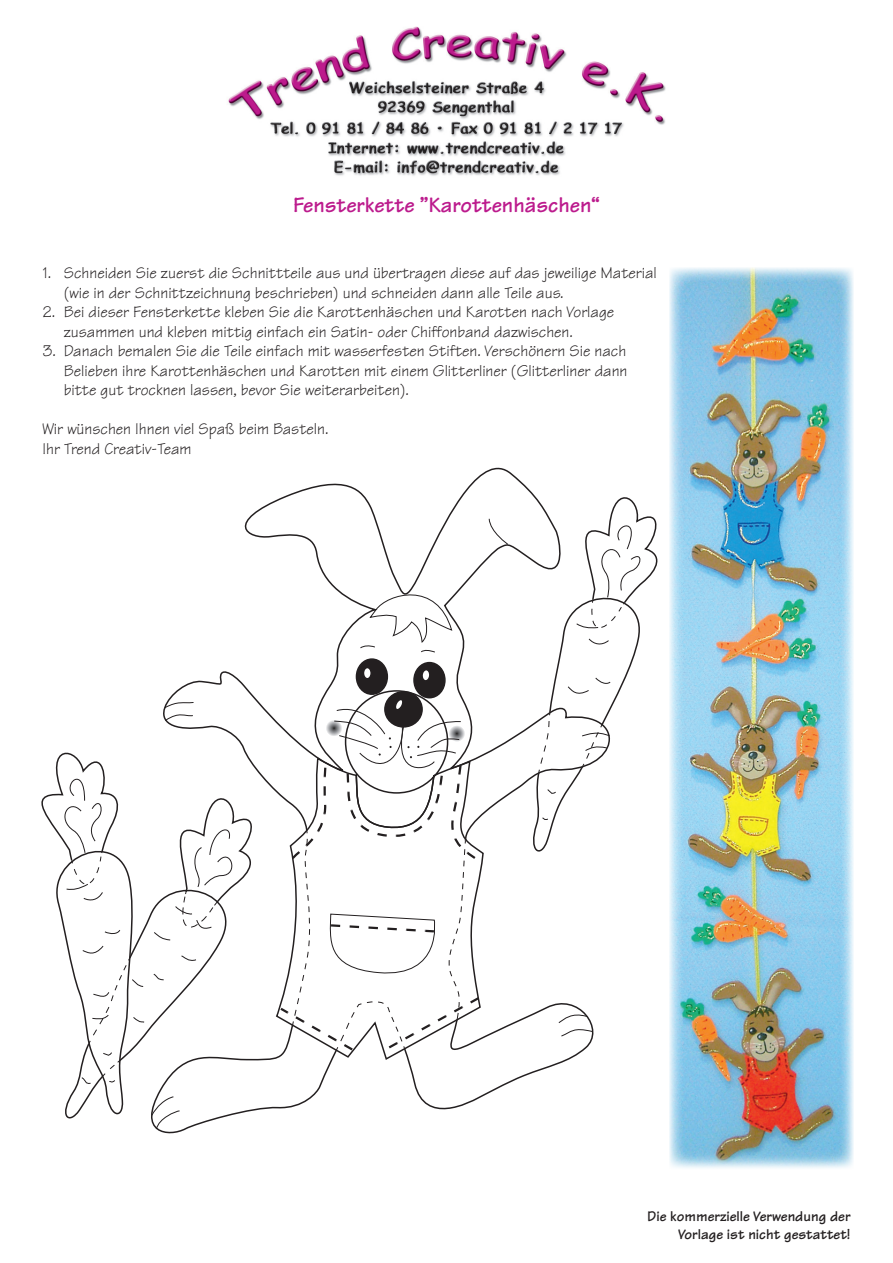
<style>
.page{position:relative;width:893px;height:1263px;background:#fff}
.page>*{position:absolute;margin:0;border:0;box-sizing:border-box;transform-origin:0 0}
.t1{font:700 22.5px "Tekton";color:#bc1b8d}
.t2{font:16.5px/19.5px "Tekton";color:#231f20}
.t3{font:700 15px/18px "Tekton";color:#231f20;text-align:right}
</style>
<div class="page">
<img style="left:228px;top:26px;width:438px;height:150px">
<img style="left:670px;top:268px;width:183px;height:900px">
<svg style="left:41px;top:479px;width:617px;height:655px"></svg>
<h1 class="t1" style="left:293px;top:191px;width:308px">Fensterkette ”Karottenhäschen“</h1>
<p class="t2" style="left:64px;top:263px;width:595px;text-indent:-21px">1. Schneiden Sie zuerst die Schnittteile aus und übertragen diese auf das jeweilige Material (wie in der Schnittzeichnung beschrieben) und schneiden dann alle Teile aus.</p>
<p class="t2" style="left:64px;top:302px;width:552px;text-indent:-21px">2. Bei dieser Fensterkette kleben Sie die Karottenhäschen und Karotten nach Vorlage zusammen und kleben mittig einfach ein Satin- oder Chiffonband dazwischen.</p>
<p class="t2" style="left:64px;top:341px;width:565px;text-align:justify;text-indent:-21px">3. Danach bemalen Sie die Teile einfach mit wasserfesten Stiften. Verschönern Sie nach Belieben ihre Karottenhäschen und Karotten mit einem Glitterliner (Glitterliner dann bitte gut trocknen lassen, bevor Sie weiterarbeiten).</p>
<p class="t2" style="left:43px;top:419px;width:288px">Wir wünschen Ihnen viel Spaß beim Basteln.<br>Ihr Trend Creativ-Team</p>
<p class="t3" style="left:647px;top:1207px;width:205px">Die kommerzielle Verwendung der<br>Vorlage ist nicht gestattet!</p>
</div>
